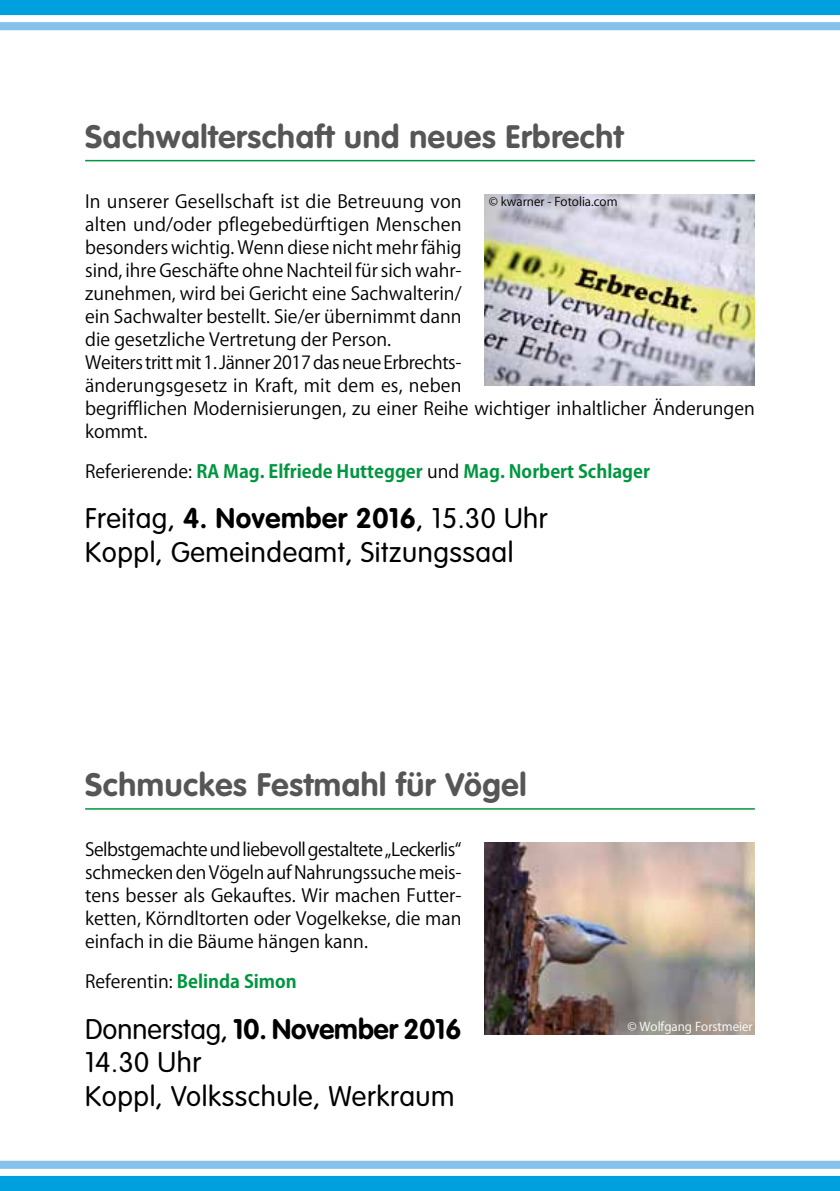
<style>
.page{position:relative;width:840px;height:1191px;background:#fff}
.page>*{position:absolute;margin:0;border:0;box-sizing:border-box;transform-origin:0 0}
.t1{font:700 32px "VAG Rounded Std";letter-spacing:.02em;color:#565656}
.t2{font:300 28px/33.6px "VAG Rounded Std";letter-spacing:.02em;color:#000}
.t3{font:18px/23px "Koz Go Pro";color:#000;text-align:justify}
.t4{font:700 18px "Koz Go Pro";color:#00963f}
.t5{font:12px "Koz Go Pro";color:#000}
.t6{font:12px "Koz Go Pro";color:#fff}
.s1{font-weight:400;color:#000}
.s2{font-weight:700}
</style>
<div class="page">
<div style="left:0;top:1175px;width:839px;height:16px;background:#009fdd"></div>
<svg style="left:0;top:1160px;width:839px;height:8px;background:#90c7ec"></svg>
<div style="left:0;top:0;width:839px;height:15px;background:#009fdd"></div>
<svg style="left:0;top:22px;width:839px;height:8px;background:#87c3eb"></svg>
<img style="left:484px;top:194px;width:270px;height:192px">
<img style="left:484px;top:842px;width:270px;height:192px">
<hr style="left:85px;top:808px;width:669px;height:1px;background:#00963f">
<hr style="left:85px;top:160px;width:669px;height:1px;background:#00963f">
<h1 class="t1" style="left:85px;top:118px;width:539px">Sachwalterschaft und neues Erbrecht</h1>
<p class="t3" style="left:85px;top:190px;width:670px;text-align:left">In unserer Gesellschaft ist die Betreuung von<br>alten und/oder pflegebedürftigen Menschen<br>besonders wichtig. Wenn diese nicht mehr fähig<br>sind, ihre Geschäfte ohne Nachteil für sich wahr-<br>zunehmen, wird bei Gericht eine Sachwalterin/<br>ein Sachwalter bestellt. Sie/er übernimmt dann<br>die gesetzliche Vertretung der Person.<br>Weiters tritt mit 1. Jänner 2017 das neue Erbrechts-<br>änderungsgesetz in Kraft, mit dem es, neben<br>begrifflichen Modernisierungen, zu einer Reihe wichtiger inhaltlicher Änderungen kommt.</p>
<p class="t4" style="left:85px;top:459px;width:566px"><span class="s1">Referierende:</span> RA Mag. Elfriede Huttegger <span class="s1">und</span> Mag. Norbert Schlager</p>
<h2 class="t2" style="left:85px;top:503px;width:464px">Freitag, <span class="s2">4. November 2016</span>, 15.30 Uhr<br>Koppl, Gemeindeamt, Sitzungssaal</h2>
<p class="t5" style="left:488px;top:194px;width:130px">© kwarner - Fotolia.com</p>
<h1 class="t1" style="left:85px;top:766px;width:442px">Schmuckes Festmahl für Vögel</h1>
<p class="t3" style="left:85px;top:838px;width:378px">Selbstgemachte und liebevoll gestaltete „Leckerlis“ schmecken den Vögeln auf Nahrungssuche meis&shy;tens besser als Gekauftes. Wir machen Futter&shy;ketten, Körndltorten oder Vogelkekse, die man einfach in die Bäume hängen kann.</p>
<p class="t4" style="left:85px;top:970px;width:213px"><span class="s1">Referentin:</span> Belinda Simon</p>
<h2 class="t2" style="left:85px;top:1013px;width:378px">Donnerstag, <span class="s2">10. November 2016<br></span>14.30 Uhr<br>Koppl, Volksschule, Werkraum</h2>
<p class="t6" style="left:627px;top:1019px;width:127px">© Wolfgang Forstmeier</p>
</div>
